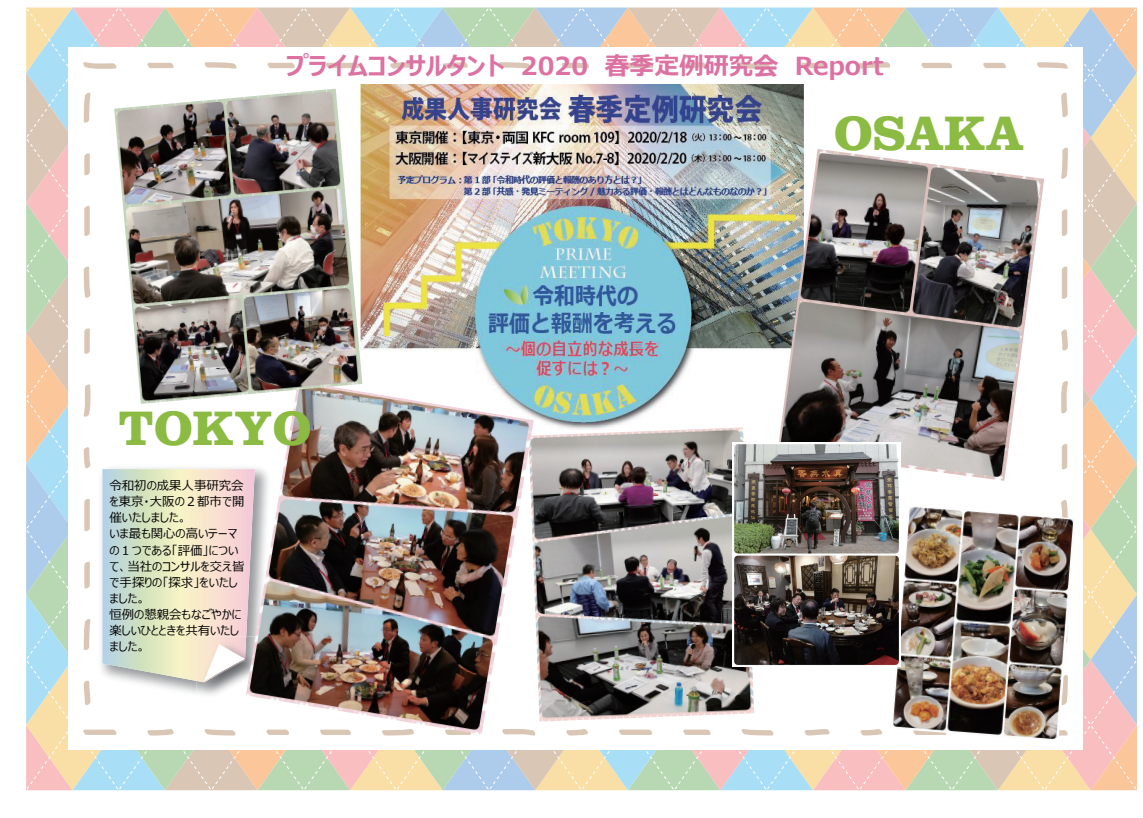
<style>
.page{position:relative;width:1143px;height:818px;background:#fff}
.page>*{position:absolute;margin:0;border:0;box-sizing:border-box;transform-origin:0 0}
.t1{font:700 49.61px "Clarendon";color:#8bbb42}
.t2{font:700 24.76px "Meiryo UI";color:#dd71a2}
.t3{font:12.42px/16.1px "Meiryo UI";color:#030303}
</style>
<div class="page">
<img style="left:26px;top:8px;width:1110px;height:782px">
<img style="left:533px;top:427px;width:220px;height:294px">
<img style="left:246px;top:381px;width:287px;height:353px">
<img style="left:114px;top:89px;width:248px;height:315px">
<img style="left:777px;top:149px;width:266px;height:332px">
<img style="left:890px;top:505px;width:185px;height:237px">
<img style="left:732px;top:442px;width:168px;height:224px">
<h2 class="t2" style="left:286px;top:48px;width:598px">プライムコンサルタント　2020　春季定例研究会　Report</h2>
<h1 class="t1" style="left:118px;top:399px;width:194px">TOKYO</h1>
<p class="t3" style="left:109px;top:478px;width:137px">令和初の成果人事研究会を東京・大阪の２都市で開催いたしました。<br>いま最も関心の高いテーマの１つである「評価」について、当社のコンサルを交え皆で手探りの「探求」をいたしました。<br>恒例の懇親会もなごやかに楽しいひとときを共有いたしました。</p>
<h1 class="t1" style="left:833px;top:104px;width:192px">OSAKA</h1>
</div>
